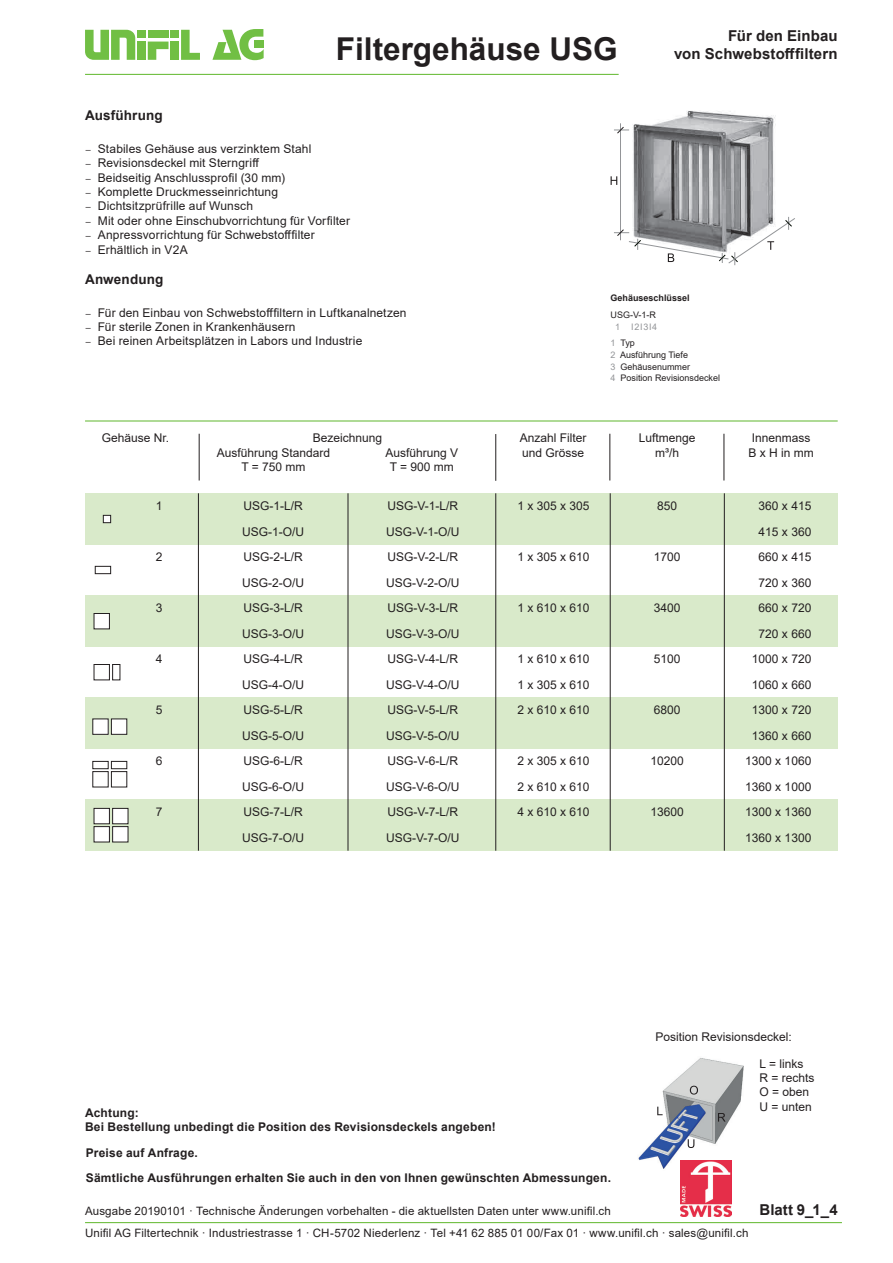
<style>
.page{position:relative;width:893px;height:1263px;background:#fff}
.page>*{position:absolute;margin:0;border:0;box-sizing:border-box;transform-origin:0 0}
.t1{font:700 31.5px "Arial";color:#231f20}
.t2{font:700 15px/18px "Arial";letter-spacing:.005em;color:#231f20;text-align:right}
.t3{font:700 13.5px "Arial";letter-spacing:.01em;color:#231f20}
.t4{font:12px/25.5px "Arial";color:#231f20}
.t5{font:700 12px/14.4px "Arial";letter-spacing:.015em;color:#231f20}
.t6{font:11.55px/22.5px "Arial";letter-spacing:.015em;color:#231f20}
.t7{font:9px/11.7px "Arial";color:#231f20}
.t8{font:700 9px "Arial";color:#231f20}
.t9{font:9px/16.2px "Arial";letter-spacing:.075em;color:#939598}
.s1{font-family:"Minion Pro"}
.s2{color:#231f20}
.s3{color:#939598}
</style>
<div class="page">
<div style="left:170px;top:42px;width:9px;height:18px;background:#71bf44"></div>
<div style="left:170px;top:30px;width:9px;height:8px;background:#71bf44"></div>
<div style="left:137px;top:42px;width:9px;height:18px;background:#71bf44"></div>
<svg style="left:85px;top:30px;width:50px;height:30px"></svg>
<div style="left:137px;top:30px;width:9px;height:8px;background:#71bf44"></div>
<div style="left:148px;top:30px;width:21px;height:8px;background:#71bf44"></div>
<svg style="left:148px;top:42px;width:21px;height:18px"></svg>
<svg style="left:181px;top:30px;width:19px;height:30px"></svg>
<svg style="left:212px;top:29px;width:52px;height:31px"></svg>
<hr style="left:85px;top:1222px;width:757px;height:1px;background:#71bf44">
<hr style="left:85px;top:420px;width:753px;height:2px;background:#71bf44">
<div style="left:85px;top:698px;width:753px;height:51px;background:#d9eaca"></div>
<div style="left:85px;top:493px;width:753px;height:51px;background:#d9eaca"></div>
<div style="left:85px;top:800px;width:753px;height:51px;background:#d9eaca"></div>
<div style="left:85px;top:596px;width:753px;height:51px;background:#d9eaca"></div>
<hr style="left:724px;top:493px;width:1px;height:358px;background:#231f20">
<hr style="left:610px;top:493px;width:1px;height:358px;background:#231f20">
<hr style="left:724px;top:434px;width:1px;height:46px;background:#231f20">
<hr style="left:609px;top:434px;width:1px;height:46px;background:#231f20">
<hr style="left:495px;top:434px;width:1px;height:47px;background:#231f20">
<hr style="left:495px;top:493px;width:1px;height:358px;background:#231f20">
<hr style="left:199px;top:434px;width:1px;height:46px;background:#231f20">
<hr style="left:198px;top:493px;width:1px;height:358px;background:#231f20">
<hr style="left:348px;top:493px;width:1px;height:358px;background:#231f20">
<img style="left:633px;top:111px;width:143px;height:106px">
<div style="left:94px;top:613px;width:15px;height:16px;background:#fff"></div>
<div style="left:94px;top:613px;width:16px;height:16px;border:1px solid #231f20"></div>
<div style="left:95px;top:566px;width:16px;height:8px;border:1px solid #231f20"></div>
<div style="left:103px;top:515px;width:8px;height:8px;background:#fff"></div>
<div style="left:103px;top:515px;width:8px;height:8px;border:1px solid #231f20"></div>
<svg style="left:611px;top:176px;width:6px;height:9px"></svg>
<hr style="left:620px;top:123px;width:1px;height:117px;background:#939598">
<svg style="left:614px;top:127px;width:15px;height:7px"></svg>
<div style="left:94px;top:664px;width:16px;height:16px;border:1px solid #231f20"></div>
<div style="left:112px;top:664px;width:8px;height:16px;border:1px solid #231f20"></div>
<div style="left:111px;top:719px;width:16px;height:15px;background:#fff"></div>
<div style="left:111px;top:718px;width:16px;height:17px;border:1px solid #231f20"></div>
<div style="left:93px;top:719px;width:15px;height:15px;background:#fff"></div>
<div style="left:92px;top:718px;width:17px;height:17px;border:1px solid #231f20"></div>
<div style="left:111px;top:771px;width:16px;height:16px;border:1px solid #231f20"></div>
<div style="left:92px;top:761px;width:17px;height:8px;border:1px solid #231f20"></div>
<div style="left:111px;top:761px;width:16px;height:8px;border:1px solid #231f20"></div>
<div style="left:113px;top:826px;width:15px;height:16px;background:#fff"></div>
<div style="left:112px;top:826px;width:16px;height:16px;border:1px solid #231f20"></div>
<div style="left:94px;top:826px;width:15px;height:16px;background:#fff"></div>
<div style="left:94px;top:826px;width:16px;height:16px;border:1px solid #231f20"></div>
<div style="left:113px;top:808px;width:15px;height:16px;background:#fff"></div>
<div style="left:112px;top:808px;width:16px;height:16px;border:1px solid #231f20"></div>
<div style="left:94px;top:808px;width:15px;height:16px;background:#fff"></div>
<div style="left:94px;top:808px;width:16px;height:16px;border:1px solid #231f20"></div>
<svg style="left:614px;top:217px;width:181px;height:48px"></svg>
<hr style="left:85px;top:74px;width:534px;height:1px;background:#71bf44">
<img style="left:638px;top:1058px;width:106px;height:113px">
<svg style="left:690px;top:1086px;width:8px;height:8px"></svg>
<svg style="left:688px;top:1139px;width:6px;height:9px"></svg>
<svg style="left:657px;top:1107px;width:6px;height:8px"></svg>
<svg style="left:718px;top:1113px;width:7px;height:8px"></svg>
<img style="left:680px;top:1160px;width:51px;height:56px">
<h1 class="t1" style="left:336px;top:27px;width:283px">Filtergehäuse USG</h1>
<p class="t2" style="left:674px;top:27px;width:165px">Für den Einbau<br>von Schwebstofffiltern</p>
<p class="t3" style="left:85px;top:106px;width:79px">Ausführung</p>
<p class="t4" style="left:85px;top:136px;width:228px"><span class="s1">–</span> Stabiles Gehäuse aus verzinktem Stahl</p>
<p class="t4" style="left:85px;top:150px;width:176px"><span class="s1">–</span> Revisionsdeckel mit Sterngriff</p>
<p class="t4" style="left:85px;top:165px;width:202px"><span class="s1">–</span> Beidseitig Anschlussprofil (30 mm)</p>
<p class="t4" style="left:85px;top:179px;width:195px"><span class="s1">–</span> Komplette Druckmesseinrichtung</p>
<p class="t4" style="left:85px;top:193px;width:169px"><span class="s1">–</span> Dichtsitzprüfrille auf Wunsch</p>
<p class="t4" style="left:85px;top:208px;width:266px"><span class="s1">–</span> Mit oder ohne Einschubvorrichtung für Vorfilter</p>
<p class="t4" style="left:85px;top:222px;width:231px"><span class="s1">–</span> Anpressvorrichtung für Schwebstofffilter</p>
<p class="t4" style="left:85px;top:237px;width:104px"><span class="s1">–</span> Erhältlich in V2A</p>
<p class="t3" style="left:85px;top:270px;width:80px">Anwendung</p>
<p class="t4" style="left:85px;top:300px;width:323px"><span class="s1">–</span> Für den Einbau von Schwebstofffiltern in Luftkanalnetzen</p>
<p class="t4" style="left:85px;top:314px;width:212px"><span class="s1">–</span> Für sterile Zonen in Krankenhäusern</p>
<p class="t4" style="left:85px;top:328px;width:279px"><span class="s1">–</span> Bei reinen Arbeitsplätzen in Labors und Industrie</p>
<p class="t8" style="left:611px;top:292px;width:81px">Gehäuseschlüssel</p>
<p class="t7" style="left:611px;top:309px;width:47px">USG-V-1-R</p>
<p class="t9" style="left:611px;top:319px;width:48px;text-indent:5px">1 I2I3I4<br>1 <span class="s2">Typ</span></p>
<p class="t7" style="left:611px;top:349px;width:111px"><span class="s3">2</span> Ausführung Tiefe<br><span class="s3">3</span> Gehäusenummer<br><span class="s3">4</span> Position Revisionsdeckel</p>
<p class="t4" style="left:102px;top:425px;width:69px">Gehäuse Nr.</p>
<p class="t4" style="left:520px;top:431px;width:68px;line-height:14.4px">Anzahl Filter und Grösse</p>
<p class="t4" style="left:313px;top:425px;width:71px">Bezeichnung</p>
<p class="t4" style="left:217px;top:440px;width:115px">Ausführung Standard</p>
<p class="t4" style="left:241px;top:454px;width:66px">T = 750 mm</p>
<p class="t4" style="left:385px;top:445px;width:74px;line-height:14.4px;text-align:center">Ausführung V<br>T = 900 mm</p>
<p class="t4" style="left:639px;top:431px;width:58px;line-height:14.4px;text-align:center">Luftmenge m³/h</p>
<p class="t4" style="left:748px;top:431px;width:67px;line-height:14.4px">Innenmass<br>B x H in mm</p>
<p class="t4" style="left:156px;top:493px;width:8px">1</p>
<p class="t4" style="left:156px;top:544px;width:8px">2</p>
<p class="t4" style="left:156px;top:595px;width:8px">3</p>
<p class="t4" style="left:156px;top:646px;width:8px">4</p>
<p class="t4" style="left:156px;top:697px;width:8px">5</p>
<p class="t4" style="left:156px;top:748px;width:8px">6</p>
<p class="t4" style="left:156px;top:799px;width:8px">7</p>
<p class="t4" style="left:242px;top:493px;width:64px;text-align:justify">USG-1-L/R USG-1-O/U USG-2-L/R USG-2-O/U USG-3-L/R USG-3-O/U USG-4-L/R USG-4-O/U USG-5-L/R USG-5-O/U USG-6-L/R USG-6-O/U USG-7-L/R USG-7-O/U</p>
<p class="t4" style="left:386px;top:493px;width:75px;text-align:justify">USG-V-1-L/R USG-V-1-O/U USG-V-2-L/R USG-V-2-O/U USG-V-3-L/R USG-V-3-O/U USG-V-4-L/R USG-V-4-O/U USG-V-5-L/R USG-V-5-O/U USG-V-6-L/R USG-V-6-O/U USG-V-7-L/R USG-V-7-O/U</p>
<p class="t4" style="left:517px;top:493px;width:74px">1 x 305 x 305</p>
<p class="t4" style="left:517px;top:544px;width:74px">1 x 305 x 610</p>
<p class="t4" style="left:517px;top:595px;width:74px">1 x 610 x 610</p>
<p class="t4" style="left:517px;top:646px;width:74px;text-align:justify">1 x 610 x 610<br>1 x 305 x 610<br>2 x 610 x 610</p>
<p class="t4" style="left:517px;top:748px;width:74px;text-align:justify">2 x 305 x 610<br>2 x 610 x 610<br>4 x 610 x 610</p>
<p class="t4" style="left:657px;top:493px;width:22px">850</p>
<p class="t4" style="left:654px;top:544px;width:28px">1700</p>
<p class="t4" style="left:654px;top:595px;width:28px">3400</p>
<p class="t4" style="left:654px;top:646px;width:28px">5100</p>
<p class="t4" style="left:654px;top:697px;width:28px">6800</p>
<p class="t4" style="left:651px;top:748px;width:35px">10200</p>
<p class="t4" style="left:651px;top:799px;width:35px">13600</p>
<p class="t4" style="left:745px;top:493px;width:68px;text-align:right">360 x 415<br>415 x 360<br>660 x 415<br>720 x 360<br>660 x 720<br>720 x 660<br>1000 x 720<br>1060 x 660<br>1300 x 720<br>1360 x 660<br>1300 x 1060<br>1360 x 1000<br>1300 x 1360<br>1360 x 1300</p>
<p class="t5" style="left:85px;top:1106px;width:412px">Achtung:<br>Bei Bestellung unbedingt die Position des Revisionsdeckels angeben!</p>
<p class="t5" style="left:86px;top:1145px;width:114px">Preise auf Anfrage.</p>
<p class="t4" style="left:759px;top:1024px;width:45px;line-height:26.2px;text-indent:-104px">Position Revisionsdeckel:<br>L = links</p>
<p class="t4" style="left:759px;top:1070px;width:57px;line-height:14.4px">R = rechts<br>O = oben<br>U = unten</p>
<p class="t5" style="left:86px;top:1171px;width:527px">Sämtliche Ausführungen erhalten Sie auch in den von Ihnen gewünschten Abmessungen.</p>
<p class="t6" style="left:85px;top:1199px;width:665px">Ausgabe 20190101 · Technische Änderungen vorbehalten - die aktuellsten Daten unter www.unifil.ch<br>Unifil AG Filtertechnik · Industriestrasse 1 · CH-5702 Niederlenz · Tel +41 62 885 01 00/Fax 01 · www.unifil.ch · sales@unifil.ch</p>
<p class="t2" style="left:760px;top:1201px;width:80px">Blatt 9_1_4</p>
</div>
